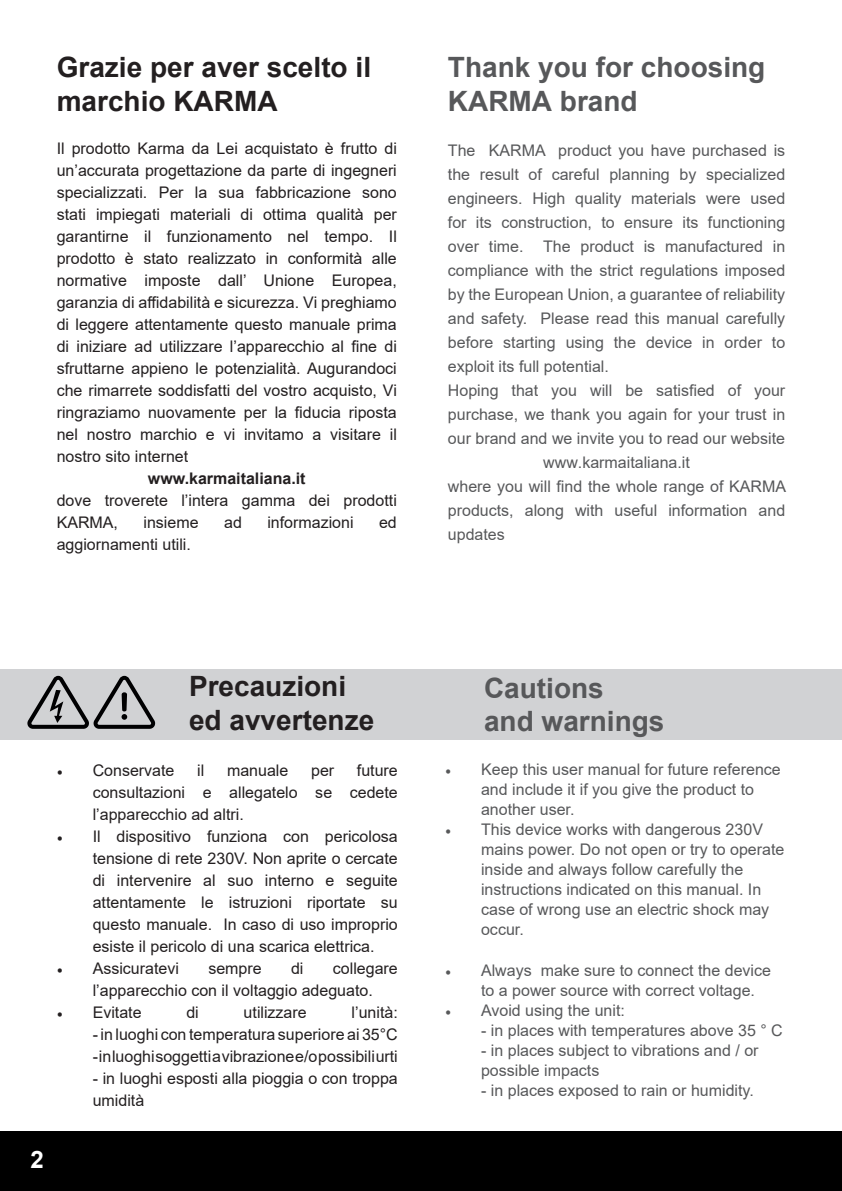
<style>
.page{position:relative;width:842px;height:1191px;background:#fff}
.page>*{position:absolute;margin:0;border:0;box-sizing:border-box;transform-origin:0 0}
.t1{font:700 28px/33.6px "Arial";color:#231f20}
.t2{font:700 28px/33.6px "Arial";color:#57585a}
.t3{font:700 24px "Arial";color:#fff}
.t4{font:16px/22px "Arial";color:#231f20;text-align:justify}
.t5{font:16px/20px "Arial";color:#57585a}
.t6{font:700 16px "Arial";color:#231f20}
.s1{font-family:"Minion Pro"}
</style>
<div class="page">
<div style="left:0;top:1131px;width:842px;height:60px;background:#000"></div>
<div style="left:0;top:669px;width:842px;height:70px;background:#d1d2d4"></div>
<svg style="left:27px;top:676px;width:128px;height:53px"></svg>
<h1 class="t1" style="left:57px;top:51px;width:316px">Grazie per aver scelto il marchio KARMA</h1>
<p class="t4" style="left:57px;top:138px;width:342px">Il prodotto Karma da Lei acquistato è frutto di un’accurata progettazione da parte di ingegneri specializzati. Per la sua fabbricazione sono stati impiegati materiali di ottima qualità per garantirne il funzionamento nel tempo. Il prodotto è stato realizzato in conformità alle normative imposte dall’ Unione Europea, garanzia di affidabilità e sicurezza. Vi preghiamo di leggere attentamente questo manuale prima di iniziare ad utilizzare l’apparecchio al fine di sfruttarne appieno le potenzialità. Augurandoci che rimarrete soddisfatti del vostro acquisto, Vi ringraziamo nuovamente per la fiducia riposta nel nostro marchio e vi invitamo a visitare il nostro sito internet</p>
<p class="t6" style="left:148px;top:467px;width:159px">www.karmaitaliana.it</p>
<p class="t4" style="left:57px;top:490px;width:342px">dove troverete l’intera gamma dei prodotti<br>KARMA,</p>
<p class="t4" style="left:143px;top:512px;width:57px">insieme</p>
<p class="t4" style="left:224px;top:512px;width:19px">ad</p>
<p class="t4" style="left:267px;top:512px;width:88px">informazioni</p>
<p class="t4" style="left:379px;top:512px;width:19px">ed</p>
<p class="t4" style="left:57px;top:534px;width:136px">aggiornamenti utili.</p>
<h1 class="t2" style="left:448px;top:51px;width:319px">Thank you for choosing<br>KARMA brand</h1>
<p class="t5" style="left:448px;top:141px;width:339px">The KARMA product you have purchased is</p>
<p class="t5" style="left:448px;top:165px;width:339px">the result of careful planning by specialized</p>
<p class="t5" style="left:448px;top:189px;width:339px">engineers. High quality materials were used</p>
<p class="t5" style="left:448px;top:213px;width:339px">for its construction, to ensure its functioning</p>
<p class="t5" style="left:448px;top:237px;width:339px">over time. The product is manufactured in</p>
<p class="t5" style="left:448px;top:261px;width:339px">compliance with the strict regulations imposed</p>
<p class="t5" style="left:448px;top:285px;width:339px">by the European Union, a guarantee of reliability</p>
<p class="t5" style="left:448px;top:309px;width:339px">and safety. Please read this manual carefully</p>
<p class="t5" style="left:448px;top:333px;width:339px">before starting using the device in order to</p>
<p class="t5" style="left:448px;top:357px;width:162px">exploit its full potential.</p>
<p class="t5" style="left:448px;top:381px;width:339px">Hoping that you will be satisfied of your</p>
<p class="t5" style="left:448px;top:405px;width:339px">purchase, we thank you again for your trust in</p>
<p class="t5" style="left:448px;top:429px;width:339px">our brand and we invite you to read our website</p>
<p class="t5" style="left:543px;top:453px;width:148px">www.karmaitaliana.it</p>
<p class="t5" style="left:448px;top:477px;width:340px">where you will find the whole range of KARMA</p>
<p class="t5" style="left:448px;top:501px;width:339px">products, along with useful information and</p>
<p class="t5" style="left:448px;top:525px;width:58px">updates</p>
<h1 class="t1" style="left:189px;top:670px;width:187px">Precauzioni ed avvertenze</h1>
<p class="t4" style="left:57px;top:759px;width:119px"><span class="s1">•</span> Conservate</p>
<p class="t4" style="left:197px;top:759px;width:9px">il</p>
<p class="t4" style="left:227px;top:759px;width:63px">manuale</p>
<p class="t4" style="left:311px;top:759px;width:25px">per</p>
<p class="t4" style="left:93px;top:759px;width:307px;text-indent:264px">future consultazioni e allegatelo se cedete l’apparecchio ad altri.</p>
<p class="t4" style="left:93px;top:825px;width:307px;text-indent:-36px"><span class="s1">•</span> Il dispositivo funziona con pericolosa tensione di rete 230V. Non aprite o cercate di intervenire al suo interno e seguite attentamente le istruzioni riportate su questo manuale. In caso di uso improprio esiste il pericolo di una scarica elettrica.</p>
<p class="t4" style="left:57px;top:957px;width:124px"><span class="s1">•</span> Assicuratevi</p>
<p class="t4" style="left:208px;top:957px;width:55px">sempre</p>
<p class="t4" style="left:291px;top:957px;width:14px">di</p>
<p class="t4" style="left:93px;top:957px;width:307px;text-indent:240px">collegare l’apparecchio con il voltaggio adeguato.</p>
<p class="t4" style="left:57px;top:1001px;width:86px"><span class="s1">•</span> Evitate</p>
<p class="t4" style="left:186px;top:1001px;width:14px">di</p>
<p class="t4" style="left:244px;top:1001px;width:65px">utilizzare</p>
<p class="t4" style="left:352px;top:1001px;width:48px">l’unità:</p>
<p class="t4" style="left:93px;top:1023px;width:307px">- in luoghi con temperatura superiore ai 35°C</p>
<p class="t4" style="left:93px;top:1045px;width:307px">- in luoghi soggetti a vibrazione e/o possibili urti</p>
<p class="t4" style="left:93px;top:1067px;width:307px">- in luoghi esposti alla pioggia o con troppa umidità</p>
<h2 class="t3" style="left:30px;top:1143px;width:15px">2</h2>
<h1 class="t2" style="left:484px;top:671px;width:182px">Cautions<br>and warnings</h1>
<p class="t5" style="left:481px;top:759px;width:301px;text-indent:-36px"><span class="s1">•</span> Keep this user manual for future reference and include it if you give the product to another user.</p>
<p class="t5" style="left:481px;top:819px;width:305px;text-indent:-36px"><span class="s1">•</span> This device works with dangerous 230V mains power. Do not open or try to operate inside and always follow carefully the instructions indicated on this manual. In case of wrong use an electric shock may occur.</p>
<p class="t5" style="left:481px;top:959px;width:291px;text-indent:-36px"><span class="s1">•</span> Always make sure to connect the device to a power source with correct voltage.</p>
<p class="t5" style="left:445px;top:999px;width:181px"><span class="s1">•</span> Avoid using the unit:</p>
<p class="t5" style="left:481px;top:1019px;width:303px">- in places with temperatures above 35 ° C</p>
<p class="t5" style="left:481px;top:1039px;width:279px">- in places subject to vibrations and / or possible impacts</p>
<p class="t5" style="left:481px;top:1079px;width:274px">- in places exposed to rain or humidity.</p>
</div>
